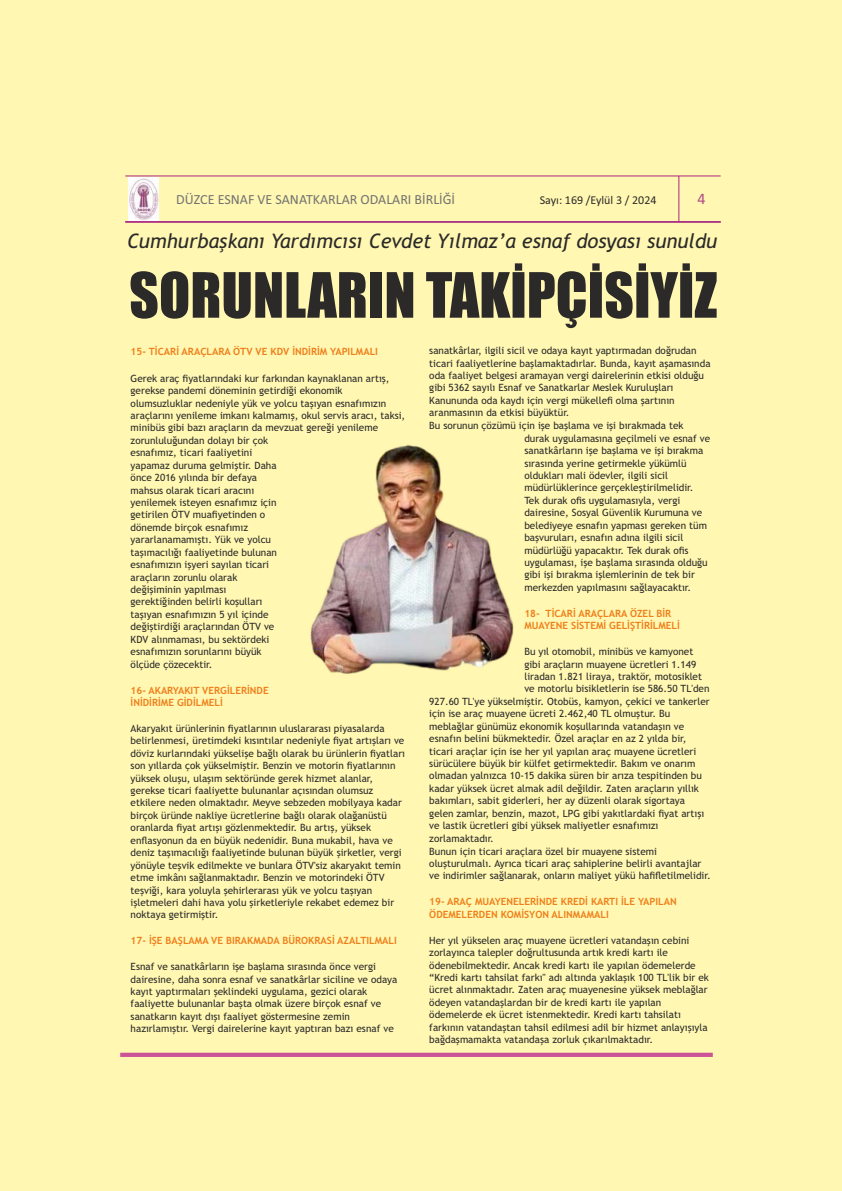
<style>
.page{position:relative;width:842px;height:1191px;background:#fff7b2}
.page>*{position:absolute;margin:0;border:0;box-sizing:border-box;transform-origin:0 0}
.t1{font:57.6px "Impact";color:#2b2a29}
.t2{font:italic 20.1px "Trebuchet MS";color:#2b2a29}
.t3{font:16px "Calibri";color:#ae4a84}
.t4{font:14px "Calibri";color:#727271}
.t5{font:12px "Calibri";color:#2b2a29}
.t6{font:10px/12.4px "Trebuchet MS";color:#2b2a29}
.t7{font:700 10px/12.4px "Trebuchet MS";color:#ef7f1a}
</style>
<div class="page">
<hr style="left:125px;top:176px;width:596px;height:1px;background:#a82682">
<hr style="left:679px;top:176px;width:1px;height:46px;background:#a82682">
<img style="left:128px;top:177px;width:31px;height:44px">
<hr style="left:125px;top:222px;width:596px;height:1px;background:#a82682">
<div style="left:120px;top:1052px;width:593px;height:5px;background:#cb5499"></div>
<img style="left:310px;top:445px;width:204px;height:229px">
<h3 class="t4" style="left:176px;top:194px;width:280px">DÜZCE ESNAF VE SANATKARLAR ODALARI BİRLİĞİ</h3>
<h3 class="t3" style="left:697px;top:192px;width:10px">4</h3>
<p class="t5" style="left:540px;top:194px;width:118px">Sayı: 169 /Eylül 3 / 2024</p>
<h2 class="t2" style="left:127px;top:233px;width:592px">Cumhurbaşkanı Yardımcısı Cevdet Yılmaz’a esnaf dosyası sunuldu</h2>
<h1 class="t1" style="left:129px;top:272px;width:590px">SORUNLARIN TAKİPÇİSİYİZ</h1>
<p class="t7" style="left:131px;top:346px;width:249px">15- TİCARİ ARAÇLARA ÖTV VE KDV İNDİRİM YAPILMALI</p>
<p class="t6" style="left:131px;top:373px;width:276px">Gerek araç fiyatlarındaki kur farkından kaynaklanan artış, gerekse pandemi döneminin getirdiği ekonomik olumsuzluklar nedeniyle yük ve yolcu taşıyan esnafımızın araçlarını yenileme imkanı kalmamış, okul servis aracı, taksi, minibüs gibi bazı araçların da mevzuat gereği yenileme zorunluluğundan dolayı bir çok<br>esnafımız, ticari faaliyetini<br>yapamaz duruma gelmiştir. Daha<br>önce 2016 yılında bir defaya<br>mahsus olarak ticari aracını<br>yenilemek isteyen esnafımız için<br>getirilen ÖTV muafiyetinden o<br>dönemde birçok esnafımız<br>yararlanamamıştı. Yük ve yolcu<br>taşımacılığı faaliyetinde bulunan<br>esnafımızın işyeri sayılan ticari<br>araçların zorunlu olarak<br>değişiminin yapılması<br>gerektiğinden belirli koşulları<br>taşıyan esnafımızın 5 yıl içinde<br>değiştirdiği araçlarından ÖTV ve<br>KDV alınmaması, bu sektördeki<br>esnafımızın sorunlarını büyük<br>ölçüde çözecektir.</p>
<p class="t7" style="left:131px;top:684px;width:140px">16- AKARYAKIT VERGİLERİNDE<br>İNİDİRİME GİDİLMELİ</p>
<p class="t6" style="left:131px;top:723px;width:276px">Akaryakıt ürünlerinin fiyatlarının uluslararası piyasalarda belirlenmesi, üretimdeki kısıntılar nedeniyle fiyat artışları ve döviz kurlarındaki yükselişe bağlı olarak bu ürünlerin fiyatları son yıllarda çok yükselmiştir. Benzin ve motorin fiyatlarının yüksek oluşu, ulaşım sektöründe gerek hizmet alanlar, gerekse ticari faaliyette bulunanlar açısından olumsuz etkilere neden olmaktadır. Meyve sebzeden mobilyaya kadar birçok üründe nakliye ücretlerine bağlı olarak olağanüstü oranlarda fiyat artışı gözlenmektedir. Bu artış, yüksek enflasyonun da en büyük nedenidir. Buna mukabil, hava ve deniz taşımacılığı faaliyetinde bulunan büyük şirketler, vergi yönüyle teşvik edilmekte ve bunlara ÖTV'siz akaryakıt temin etme imkânı sağlanmaktadır. Benzin ve motorindeki ÖTV teşviği, kara yoluyla şehirlerarası yük ve yolcu taşıyan işletmeleri dahi hava yolu şirketleriyle rekabet edemez bir noktaya getirmiştir.</p>
<p class="t7" style="left:131px;top:935px;width:268px">17- İŞE BAŞLAMA VE BIRAKMADA BÜROKRASİ AZALTILMALI</p>
<p class="t6" style="left:131px;top:961px;width:268px">Esnaf ve sanatkârların işe başlama sırasında önce vergi dairesine, daha sonra esnaf ve sanatkârlar siciline ve odaya kayıt yaptırmaları şeklindeki uygulama, gezici olarak faaliyette bulunanlar başta olmak üzere birçok esnaf ve sanatkarın kayıt dışı faaliyet göstermesine zemin hazırlamıştır. Vergi dairelerine kayıt yaptıran bazı esnaf ve</p>
<p class="t6" style="left:429px;top:345px;width:269px">sanatkârlar, ilgili sicil ve odaya kayıt yaptırmadan doğrudan</p>
<p class="t6" style="left:429px;top:358px;width:283px">ticari faaliyetlerine başlamaktadırlar. Bunda, kayıt aşamasında</p>
<p class="t6" style="left:429px;top:370px;width:276px">oda faaliyet belgesi aramayan vergi dairelerinin etkisi olduğu</p>
<p class="t6" style="left:429px;top:382px;width:246px">gibi 5362 sayılı Esnaf ve Sanatkarlar Meslek Kuruluşları</p>
<p class="t6" style="left:429px;top:395px;width:247px">Kanununda oda kaydı için vergi mükellefi olma şartının</p>
<p class="t6" style="left:429px;top:407px;width:142px">aranmasının da etkisi büyüktür.</p>
<p class="t6" style="left:429px;top:420px;width:256px">Bu sorunun çözümü için işe başlama ve işi bırakmada tek</p>
<p class="t6" style="left:524px;top:433px;width:187px">durak uygulamasına geçilmeli ve esnaf ve</p>
<p class="t6" style="left:524px;top:445px;width:180px">sanatkârların işe başlama ve işi bırakma</p>
<p class="t6" style="left:524px;top:458px;width:164px">sırasında yerine getirmekle yükümlü</p>
<p class="t6" style="left:524px;top:470px;width:145px">oldukları mali ödevler, ilgili sicil</p>
<p class="t6" style="left:524px;top:482px;width:171px">müdürlüklerince gerçekleştirilmelidir.</p>
<p class="t6" style="left:524px;top:495px;width:157px">Tek durak ofis uygulamasıyla, vergi</p>
<p class="t6" style="left:524px;top:507px;width:179px">dairesine, Sosyal Güvenlik Kurumuna ve</p>
<p class="t6" style="left:524px;top:520px;width:184px">belediyeye esnafın yapması gereken tüm</p>
<p class="t6" style="left:524px;top:532px;width:160px">başvuruları, esnafın adına ilgili sicil</p>
<p class="t6" style="left:524px;top:544px;width:166px">müdürlüğü yapacaktır. Tek durak ofis</p>
<p class="t6" style="left:524px;top:557px;width:185px">uygulaması, işe başlama sırasında olduğu</p>
<p class="t6" style="left:524px;top:569px;width:172px">gibi işi bırakma işlemlerinin de tek bir</p>
<p class="t6" style="left:524px;top:582px;width:168px">merkezden yapılmasını sağlayacaktır.</p>
<p class="t7" style="left:524px;top:608px;width:157px">18- TİCARİ ARAÇLARA ÖZEL BİR<br>MUAYENE SİSTEMİ GELİŞTİRİLMELİ</p>
<p class="t6" style="left:524px;top:646px;width:170px">Bu yıl otomobil, minibüs ve kamyonet</p>
<p class="t6" style="left:524px;top:658px;width:173px">gibi araçların muayene ücretleri 1.149</p>
<p class="t6" style="left:524px;top:671px;width:179px">liradan 1.821 liraya, traktör, motosiklet</p>
<p class="t6" style="left:524px;top:683px;width:187px">ve motorlu bisikletlerin ise 586.50 TL'den</p>
<p class="t6" style="left:429px;top:696px;width:282px">927.60 TL'ye yükselmiştir. Otobüs, kamyon, çekici ve tankerler</p>
<p class="t6" style="left:429px;top:708px;width:242px">için ise araç muayene ücreti 2.462,40 TL olmuştur. Bu</p>
<p class="t6" style="left:429px;top:721px;width:256px">meblağlar günümüz ekonomik koşullarında vatandaşın ve</p>
<p class="t6" style="left:429px;top:733px;width:259px">esnafın belini bükmektedir. Özel araçlar en az 2 yılda bir,</p>
<p class="t6" style="left:429px;top:745px;width:269px">ticari araçlar için ise her yıl yapılan araç muayene ücretleri</p>
<p class="t6" style="left:429px;top:758px;width:268px">sürücülere büyük bir külfet getirmektedir. Bakım ve onarım</p>
<p class="t6" style="left:429px;top:770px;width:274px">olmadan yalnızca 10-15 dakika süren bir arıza tespitinden bu</p>
<p class="t6" style="left:429px;top:783px;width:271px">kadar yüksek ücret almak adil değildir. Zaten araçların yıllık</p>
<p class="t6" style="left:429px;top:795px;width:257px">bakımları, sabit giderleri, her ay düzenli olarak sigortaya</p>
<p class="t6" style="left:429px;top:808px;width:276px">gelen zamlar, benzin, mazot, LPG gibi yakıtlardaki fiyat artışı</p>
<p class="t6" style="left:429px;top:820px;width:231px">ve lastik ücretleri gibi yüksek maliyetler esnafımızı</p>
<p class="t6" style="left:429px;top:832px;width:66px">zorlamaktadır.</p>
<p class="t6" style="left:429px;top:845px;width:229px">Bunun için ticari araçlara özel bir muayene sistemi</p>
<p class="t6" style="left:429px;top:858px;width:274px">oluşturulmalı. Ayrıca ticari araç sahiplerine belirli avantajlar</p>
<p class="t6" style="left:429px;top:870px;width:283px">ve indirimler sağlanarak, onların maliyet yükü hafifletilmelidir.</p>
<p class="t7" style="left:429px;top:896px;width:249px">19- ARAÇ MUAYENELERİNDE KREDİ KARTI İLE YAPILAN<br>ÖDEMELERDEN KOMİSYON ALINMAMALI</p>
<p class="t6" style="left:429px;top:934px;width:281px">Her yıl yükselen araç muayene ücretleri vatandaşın cebini zorlayınca talepler doğrultusunda artık kredi kartı ile ödenebilmektedir. Ancak kredi kartı ile yapılan ödemelerde “Kredi kartı tahsilat farkı'' adı altında yaklaşık 100 TL'lik bir ek ücret alınmaktadır. Zaten araç muayenesine yüksek meblağlar ödeyen vatandaşlardan bir de kredi kartı ile yapılan ödemelerde ek ücret istenmektedir. Kredi kartı tahsilatı farkının vatandaştan tahsil edilmesi adil bir hizmet anlayışıyla bağdaşmamakta vatandaşa zorluk çıkarılmaktadır.</p>
</div>
